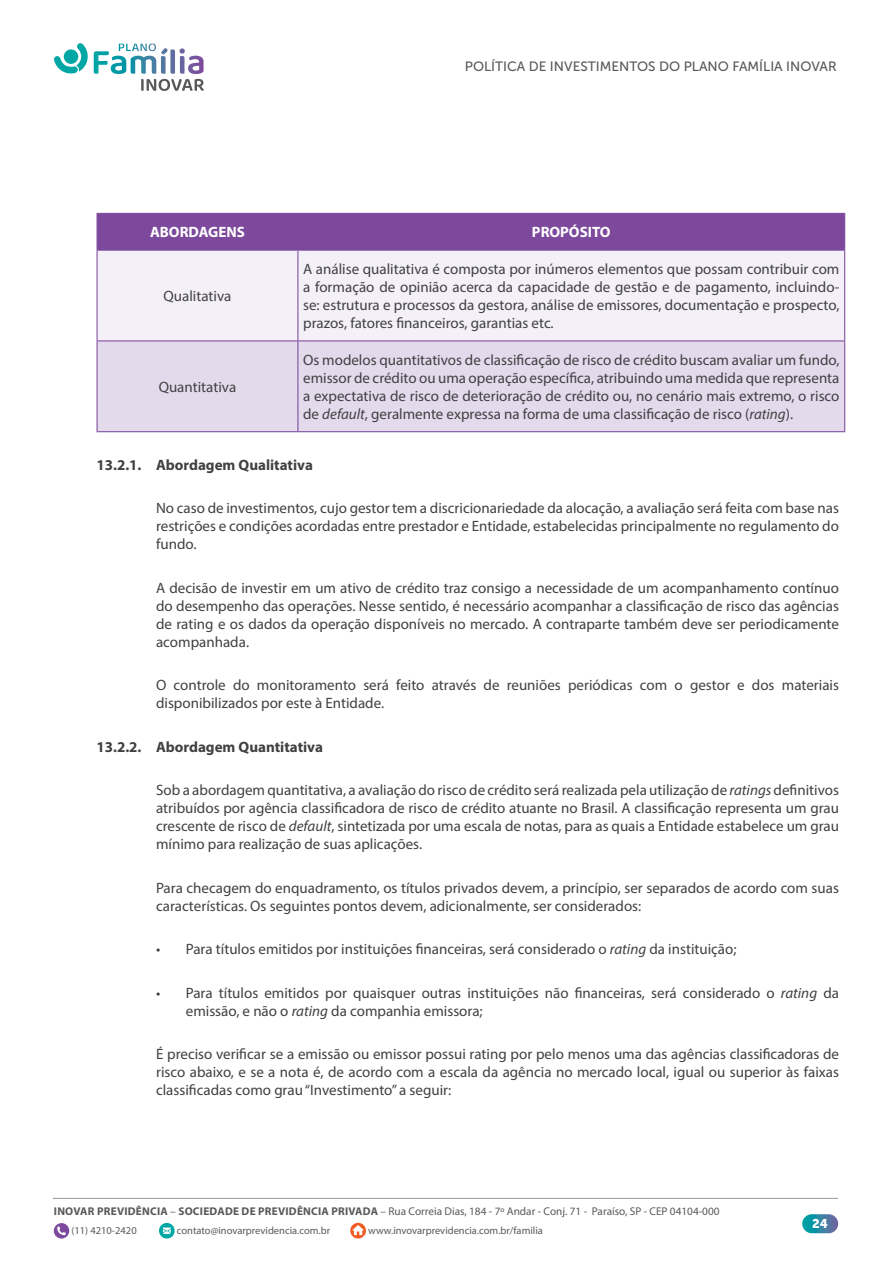
<style>
.page{position:relative;width:893px;height:1263px;background:#fff}
.page>*{position:absolute;margin:0;border:0;box-sizing:border-box;transform-origin:0 0}
.t1{font:15px/18px "Myriad Pro";color:#414042;text-align:justify}
.t2{font:700 15px "Myriad Pro";color:#404040}
.t3{font:700 15px "Myriad Pro";color:#fff}
.t4{font:13.5px "Museo Sans 500";color:#58595b}
.t5{font:12.6px "Museo Sans 900";color:#fff}
.t6{font:11.25px "Myriad Pro";color:#58595b}
.t7{font:10.5px "Myriad Pro";color:#58595b}
.s1{font-style:italic}
.s2{font-weight:700}
</style>
<div class="page">
<svg style="left:802px;top:1214px;width:36px;height:19px"></svg>
<svg style="left:53px;top:1198px;width:785px;height:1px"></svg>
<svg style="left:54px;top:43px;width:150px;height:48px"></svg>
<svg style="left:54px;top:1223px;width:15px;height:15px"></svg>
<svg style="left:159px;top:1223px;width:16px;height:15px"></svg>
<svg style="left:350px;top:1223px;width:16px;height:15px"></svg>
<div style="left:98px;top:214px;width:746px;height:36px;background:#7d499d"></div>
<div style="left:98px;top:251px;width:746px;height:89px;background:#f3f0f8"></div>
<div style="left:98px;top:341px;width:746px;height:90px;background:#e3daec"></div>
<hr style="left:97px;top:213px;width:201px;height:1px;background:#7d499d">
<hr style="left:97px;top:214px;width:1px;height:36px;background:#7d499d">
<hr style="left:298px;top:213px;width:547px;height:1px;background:#7d499d">
<hr style="left:297px;top:214px;width:1px;height:36px;background:#7d499d">
<hr style="left:844px;top:214px;width:1px;height:36px;background:#7d499d">
<hr style="left:97px;top:250px;width:201px;height:1px;background:#7d499d">
<hr style="left:97px;top:251px;width:1px;height:89px;background:#7d499d">
<hr style="left:298px;top:250px;width:547px;height:1px;background:#7d499d">
<hr style="left:297px;top:251px;width:1px;height:89px;background:#7d499d">
<hr style="left:844px;top:251px;width:1px;height:89px;background:#7d499d">
<hr style="left:97px;top:340px;width:201px;height:1px;background:#7d499d">
<hr style="left:97px;top:341px;width:1px;height:90px;background:#7d499d">
<hr style="left:97px;top:431px;width:201px;height:1px;background:#7d499d">
<hr style="left:298px;top:340px;width:547px;height:1px;background:#7d499d">
<hr style="left:297px;top:341px;width:1px;height:90px;background:#7d499d">
<hr style="left:844px;top:341px;width:1px;height:90px;background:#7d499d">
<hr style="left:298px;top:431px;width:547px;height:1px;background:#7d499d">
<p class="t4" style="left:465px;top:59px;width:373px">POLÍTICA DE INVESTIMENTOS DO PLANO FAMÍLIA INOVAR</p>
<p class="t3" style="left:150px;top:223px;width:96px">ABORDAGENS</p>
<p class="t3" style="left:532px;top:223px;width:80px">PROPÓSITO</p>
<p class="t1" style="left:164px;top:287px;width:69px">Qualitativa</p>
<p class="t1" style="left:303px;top:260px;width:538px">A análise qualitativa é composta por inúmeros elementos que possam contribuir com a formação de opinião acerca da capacidade de gestão e de pagamento, incluindo&shy;se: estrutura e processos da gestora, análise de emissores, documentação e prospecto, prazos, fatores financeiros, garantias etc.</p>
<p class="t1" style="left:303px;top:351px;width:538px">Os modelos quantitativos de classificação de risco de crédito buscam avaliar um fundo, emissor de crédito ou uma operação específica, atribuindo uma medida que representa a expectativa de risco de deterioração de crédito ou, no cenário mais extremo, o risco de <span class="s1">default</span>, geralmente expressa na forma de uma classificação de risco (<span class="s1">rating</span>).</p>
<p class="t2" style="left:97px;top:455px;width:218px">13.2.1. Abordagem Qualitativa</p>
<p class="t1" style="left:156px;top:499px;width:684px">No caso de investimentos, cujo gestor tem a discricionariedade da alocação, a avaliação será feita com base nas restrições e condições acordadas entre prestador e Entidade, estabelecidas principalmente no regulamento do fundo.</p>
<p class="t1" style="left:156px;top:578px;width:684px">A decisão de investir em um ativo de crédito traz consigo a necessidade de um acompanhamento contínuo do desempenho das operações. Nesse sentido, é necessário acompanhar a classificação de risco das agências de rating e os dados da operação disponíveis no mercado. A contraparte também deve ser periodicamente acompanhada.</p>
<p class="t1" style="left:156px;top:676px;width:684px">O controle do monitoramento será feito através de reuniões periódicas com o gestor e dos materiais disponibilizados por este à Entidade.</p>
<p class="t2" style="left:97px;top:737px;width:228px">13.2.2. Abordagem Quantitativa</p>
<p class="t1" style="left:156px;top:781px;width:684px">Sob a abordagem quantitativa, a avaliação do risco de crédito será realizada pela utilização de <span class="s1">ratings</span> definitivos atribuídos por agência classificadora de risco de crédito atuante no Brasil. A classificação representa um grau crescente de risco de <span class="s1">default</span>, sintetizada por uma escala de notas, para as quais a Entidade estabelece um grau mínimo para realização de suas aplicações.</p>
<p class="t1" style="left:156px;top:879px;width:684px">Para checagem do enquadramento, os títulos privados devem, a princípio, ser separados de acordo com suas características. Os seguintes pontos devem, adicionalmente, ser considerados:</p>
<p class="t1" style="left:156px;top:940px;width:582px">• Para títulos emitidos por instituições financeiras, será considerado o <span class="s1">rating</span> da instituição;</p>
<p class="t1" style="left:186px;top:984px;width:655px;text-indent:-30px">• Para títulos emitidos por quaisquer outras instituições não financeiras, será considerado o <span class="s1">rating</span> da emissão, e não o <span class="s1">rating</span> da companhia emissora;</p>
<p class="t1" style="left:156px;top:1045px;width:684px">É preciso verificar se a emissão ou emissor possui rating por pelo menos uma das agências classificadoras de risco abaixo, e se a nota é, de acordo com a escala da agência no mercado local, igual ou superior às faixas classificadas como grau “Investimento” a seguir:</p>
<p class="t1" style="left:159px;top:378px;width:79px">Quantitativa</p>
<p class="t6" style="left:54px;top:1204px;width:667px"><span class="s2">INOVAR PREVIDÊNCIA</span> – <span class="s2">SOCIEDADE DE PREVIDÊNCIA PRIVADA</span> – Rua Correia Dias, 184 - 7º Andar - Conj. 71 - Paraíso, SP - CEP 04104-000</p>
<p class="t7" style="left:71px;top:1224px;width:67px">(11) 4210-2420</p>
<p class="t7" style="left:177px;top:1224px;width:155px">contato@inovarprevidencia.com.br</p>
<p class="t7" style="left:368px;top:1224px;width:176px">www.invovarprevidencia.com.br/familia</p>
<p class="t5" style="left:812px;top:1216px;width:17px">24</p>
</div>
